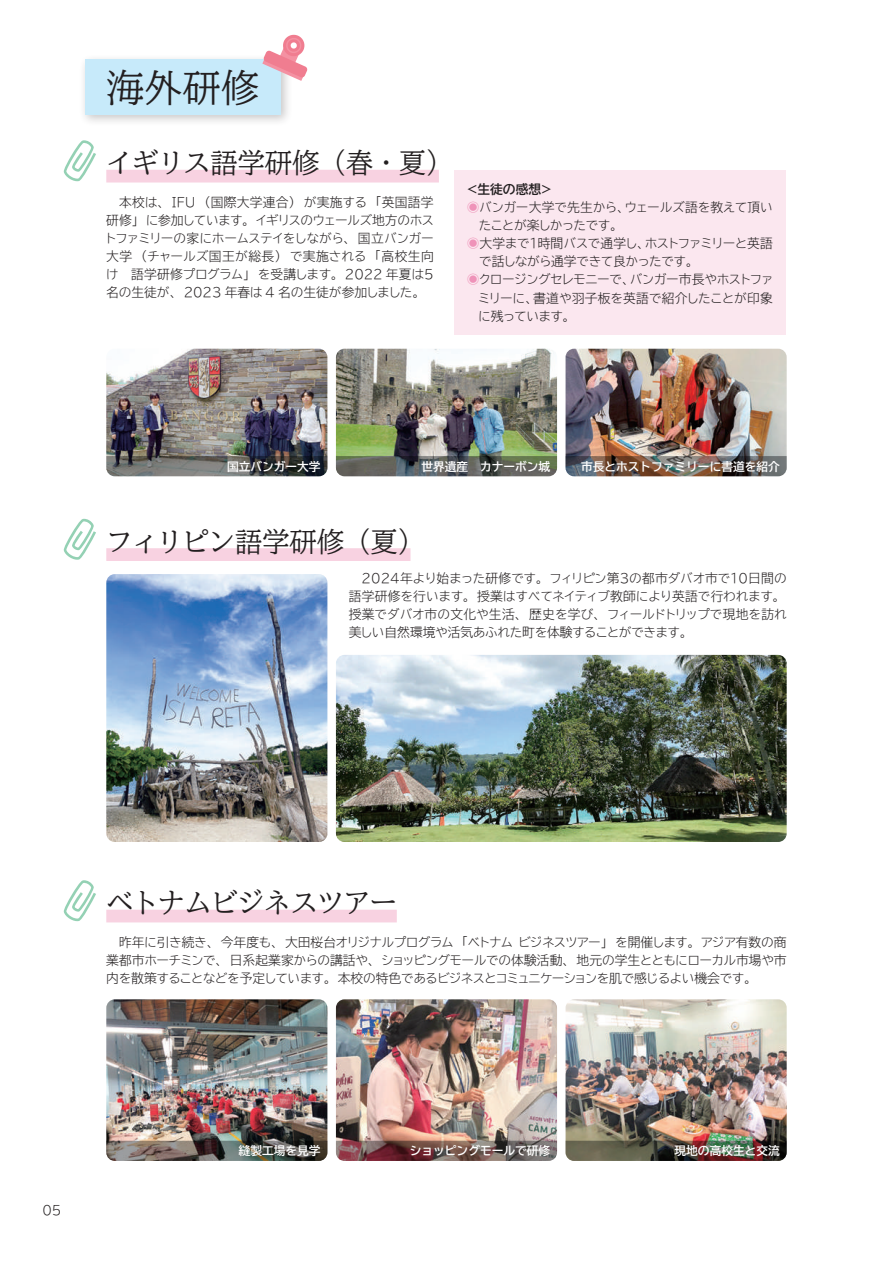
<style>
.page{position:relative;width:893px;height:1263px;background:#fff}
.page>*{position:absolute;margin:0;border:0;box-sizing:border-box;transform-origin:0 0}
.t1{font:500 38.25px "TBUD Min Std";color:#231f20}
.t2{font:500 27.6px "TBUD Min Std";letter-spacing:-.04em;color:#231f20}
.t3{font:300 12.75px/18px "TBUD Go Std Super";letter-spacing:-.03em;color:#231f20}
.t4{font:300 12.75px/18px "TBUD Go Std Super";letter-spacing:-.01em;color:#231f20}
.t5{font:300 12.75px "TBUD Go Std Super";letter-spacing:-.065em;color:#231f20}
.t6{font:300 12.75px "TBUD Go Std Super";letter-spacing:-.06em;color:#231f20}
.t7{font:300 12.75px "TBUD Go Std Super";color:#231f20}
.t8{font:300 12.75px "TBUD Go Std Super";letter-spacing:-.075em;color:#231f20}
.t9{font:300 12.75px "TBUD Go Std Super";letter-spacing:-.055em;color:#231f20}
.t10{font:700 12.75px "TBUD Go Std";color:#231f20}
.t11{font:700 11.7px "TBUD Go Std";color:#fff}
.s1{color:#ef93b9}
</style>
<div class="page">
<img style="left:106px;top:349px;width:221px;height:107px">
<img style="left:106px;top:574px;width:221px;height:268px">
<img style="left:106px;top:999px;width:221px;height:142px">
<img style="left:336px;top:349px;width:221px;height:107px">
<img style="left:336px;top:655px;width:451px;height:187px">
<img style="left:336px;top:999px;width:221px;height:142px">
<img style="left:566px;top:349px;width:221px;height:107px">
<img style="left:566px;top:999px;width:221px;height:142px">
<div style="left:106px;top:170px;width:333px;height:12px;background:#f8d2e1"></div>
<div style="left:106px;top:548px;width:304px;height:13px;background:#f8d2e1"></div>
<div style="left:106px;top:910px;width:291px;height:12px;background:#f8d2e1"></div>
<svg style="left:63px;top:140px;width:33px;height:42px"></svg>
<svg style="left:63px;top:518px;width:33px;height:42px"></svg>
<svg style="left:63px;top:880px;width:33px;height:41px"></svg>
<div style="left:454px;top:170px;width:332px;height:165px;background:#fbe7ef"></div>
<svg style="left:106px;top:456px;width:221px;height:20px;background:#595b5a"></svg>
<svg style="left:106px;top:1141px;width:221px;height:20px;background:#605c56"></svg>
<svg style="left:336px;top:1141px;width:221px;height:20px;background:#715251"></svg>
<img style="left:566px;top:1141px;width:221px;height:20px">
<svg style="left:336px;top:456px;width:221px;height:20px;background:#5b605a"></svg>
<img style="left:566px;top:456px;width:221px;height:20px">
<div style="left:79px;top:54px;width:214px;height:73px;background:#231f20;opacity:.25"></div>
<div style="left:85px;top:60px;width:196px;height:55px;background:#c7eafa"></div>
<svg style="left:262px;top:34px;width:46px;height:47px"></svg>
<h1 class="t1" style="left:106px;top:57px;width:155px">海外研修</h1>
<h2 class="t2" style="left:106px;top:141px;width:349px">イギリス語学研修（春・夏）</h2>
<p class="t4" style="left:104px;top:193px;width:332px;text-indent:15px">本校は、ＩＦＵ（国際大学連合）が実施する「英国語学研修」に参加しています。イギリスのウェールズ地方のホストファミリーの家にホームステイをしながら、国立バンガー大学（チャールズ国王が総長）で実施される「高校生向け　語学研修プログラム」を受講します。2022 年夏は５名の生徒が、2023 年春は 4 名の生徒が参加しました。</p>
<p class="t10" style="left:466px;top:179px;width:89px">＜生徒の感想＞</p>
<p class="t3" style="left:467px;top:198px;width:308px"><span class="s1">◉</span>バンガー大学で先生から、ウェールズ語を教えて頂い</p>
<p class="t8" style="left:479px;top:215px;width:145px">たことが楽しかったです。</p>
<p class="t5" style="left:467px;top:233px;width:308px"><span class="s1">◉</span>大学まで１時間バスで通学し、ホストファミリーと英語</p>
<p class="t3" style="left:479px;top:252px;width:221px">で話しながら通学できて良かったです。</p>
<p class="t6" style="left:467px;top:269px;width:308px"><span class="s1">◉</span>クロージングセレモニーで、バンガー市長やホストファ</p>
<p class="t7" style="left:478px;top:287px;width:297px">ミリーに、書道や羽子板を英語で紹介したことが印象</p>
<p class="t9" style="left:478px;top:305px;width:99px">に残っています。</p>
<p class="t11" style="left:227px;top:457px;width:95px">国立バンガー大学</p>
<p class="t11" style="left:422px;top:457px;width:130px">世界遺産　カナーボン城</p>
<p class="t11" style="left:581px;top:457px;width:200px">市長とホストファミリーに書道を紹介</p>
<h2 class="t2" style="left:105px;top:520px;width:321px">フィリピン語学研修（夏）</h2>
<p class="t3" style="left:349px;top:569px;width:440px;text-indent:11px">２０２４年より始まった研修です。フィリピン第３の都市ダバオ市で１０日間の語学研修を行います。授業はすべてネイティブ教師により英語で行われます。授業でダバオ市の文化や生活、歴史を学び、フィールドトリップで現地を訪れ美しい自然環境や活気あふれた町を体験することができます。</p>
<h2 class="t2" style="left:106px;top:881px;width:293px">ベトナムビジネスツアー</h2>
<p class="t3" style="left:106px;top:932px;width:682px;text-align:justify;text-indent:13px">昨年に引き続き、今年度も、大田桜台オリジナルプログラム「ベトナム ビジネスツアー」を開催します。アジア有数の商業都市ホーチミンで、日系起業家からの講話や、ショッピングモールでの体験活動、地元の学生とともにローカル市場や市内を散策することなどを予定しています。本校の特色であるビジネスとコミュニケーションを肌で感じるよい機会です。</p>
<p class="t3" style="left:43px;top:1200px;width:20px">05</p>
<p class="t11" style="left:239px;top:1141px;width:83px">縫製工場を見学</p>
<p class="t11" style="left:410px;top:1141px;width:142px">ショッピングモールで研修</p>
<p class="t11" style="left:675px;top:1141px;width:107px">現地の高校生と交流</p>
</div>
